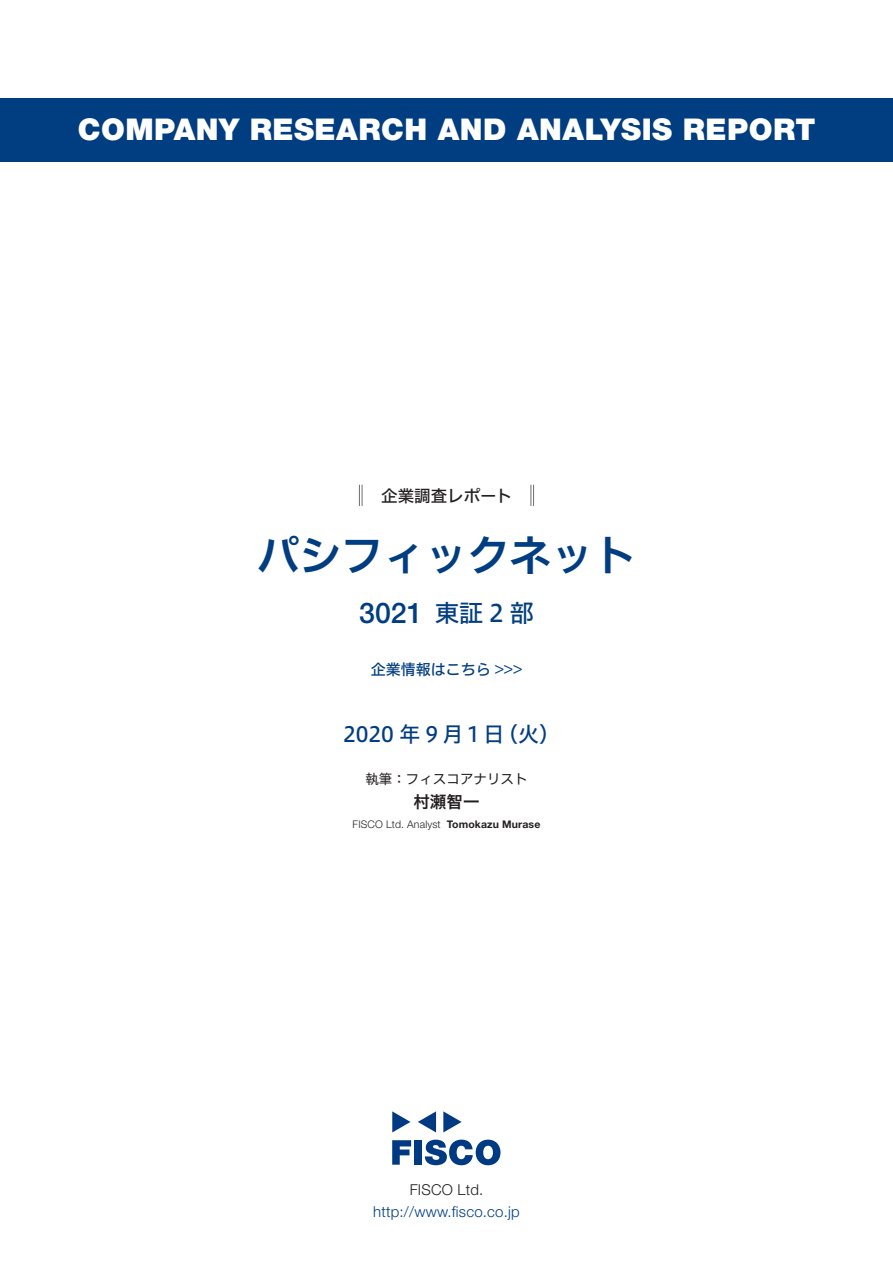
<style>
.page{position:relative;width:893px;height:1263px;background:#fff}
.page>*{position:absolute;margin:0;border:0;box-sizing:border-box;transform-origin:0 0}
.t1{font:42px "Hiragino UD Sans F Std N W6";color:#003d81}
.t2{font:900 30px "Helvetica Neue LT Std";letter-spacing:.015em;color:#fff}
.t3{font:500 28.5px "Helvetica Neue LT Std";color:#003d81}
.t4{font:24px "Hiragino UD Sans F Std N W5";color:#003d81}
.t5{font:21px "Hiragino UD Sans F Std N W5";letter-spacing:.17em;color:#003d81}
.t6{font:16.5px "Hiragino UD Sans F Std N W5";color:#231f20}
.t7{font:16.5px "Hiragino UD Sans F Std N W6";color:#231f20}
.t8{font:300 15px "Helvetica Neue LT Std";letter-spacing:.015em;color:#003d81}
.t9{font:15px "Hiragino UD Sans F Std N W5";color:#003d81}
.t10{font:300 15px "Helvetica Neue LT Std";letter-spacing:.015em;color:#231f20}
.t11{font:13.5px "Hiragino UD Sans F Std N W4";color:#231f20}
.t12{font:300 10.5px "Helvetica Neue LT Std";letter-spacing:.015em;color:#231f20}
.t13{font:700 10.5px "Helvetica Neue LT Std";letter-spacing:.015em;color:#231f20}
</style>
<div class="page">
<svg style="left:392px;top:1140px;width:19px;height:25px"></svg>
<div style="left:414px;top:1140px;width:8px;height:25px;background:#003a83"></div>
<svg style="left:425px;top:1139px;width:75px;height:26px"></svg>
<svg style="left:392px;top:1111px;width:18px;height:21px"></svg>
<svg style="left:443px;top:1111px;width:19px;height:21px"></svg>
<svg style="left:418px;top:1111px;width:18px;height:21px"></svg>
<div style="left:0;top:98px;width:893px;height:64px;background:#003d81"></div>
<svg style="left:359px;top:485px;width:4px;height:21px"></svg>
<svg style="left:531px;top:485px;width:3px;height:21px"></svg>
<p class="t2" style="left:78px;top:112px;width:739px">COMPANY RESEARCH AND ANALYSIS REPORT</p>
<p class="t6" style="left:365px;top:483px;width:149px">　企業調査レポート</p>
<h1 class="t1" style="left:257px;top:523px;width:380px">パシフィックネット</h1>
<p class="t3" style="left:359px;top:596px;width:65px">3021</p>
<p class="t4" style="left:435px;top:594px;width:100px">東証2部</p>
<p class="t9" style="left:371px;top:658px;width:153px">企業情報はこちら &lt;&lt;&lt;</p>
<p class="t5" style="left:343px;top:718px;width:163px">2020年9月1日</p>
<p class="t5" style="left:497px;top:718px;width:65px">（火(</p>
<p class="t11" style="left:365px;top:768px;width:164px">執筆：フィスコアナリスト</p>
<p class="t7" style="left:413px;top:789px;width:67px">村瀬智一</p>
<p class="t13" style="left:447px;top:818px;width:95px">Tomokazu Murase</p>
<p class="t12" style="left:353px;top:818px;width:90px">FISCO Ltd. Analyst</p>
<p class="t10" style="left:410px;top:1180px;width:75px">FISCO Ltd.</p>
<p class="t8" style="left:373px;top:1202px;width:148px">http://www.fisco.co j p.</p>
</div>
